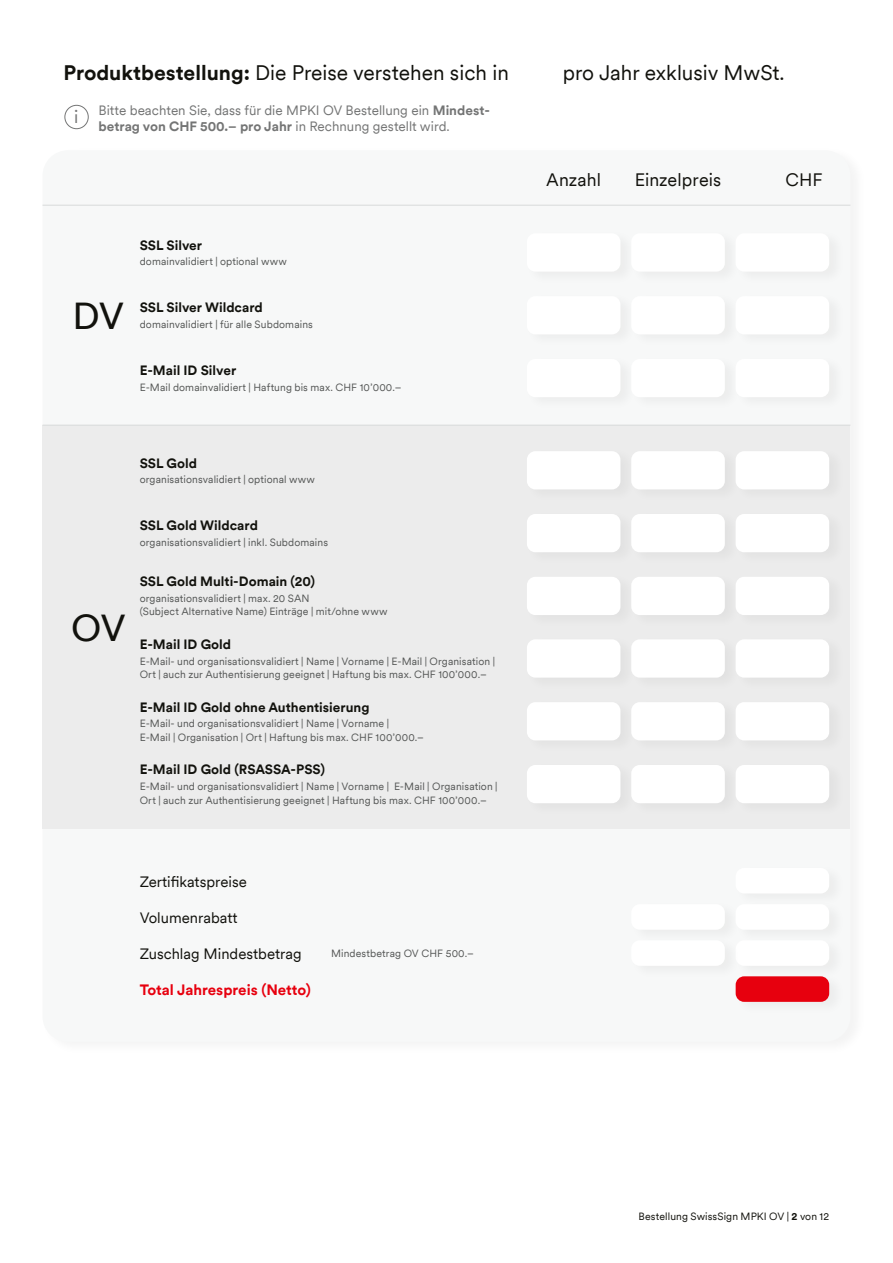
<style>
.page{position:relative;width:893px;height:1263px;background:#fff}
.page>*{position:absolute;margin:0;border:0;box-sizing:border-box;transform-origin:0 0}
.t1{font:37.5px "Swiss Sign Circular";color:#12120d}
.t2{font:21px "Swiss Sign Circular";color:#12120d}
.t3{font:18px "Swiss Sign Circular";letter-spacing:.005em;color:#12120d}
.t4{font:18px "Swiss Sign Circular";color:#747575}
.t5{font:15px "Swiss Sign Circular";color:#12120d}
.t6{font:700 15px "Swiss Sign Circular";color:#e7000e}
.t7{font:700 13.5px "Swiss Sign Circular";color:#12120d}
.t8{font:13.5px/16.2px "Swiss Sign Circular";color:#747575}
.t9{font:10.5px/13.5px "Swiss Sign Circular";letter-spacing:.01em;color:#555756}
.t10{font:10.5px "Swiss Sign Circular";letter-spacing:.01em;color:#12120d}
.s1{font-weight:700}
</style>
<div class="page">
<div style="left:41px;top:146px;width:826px;height:909px;background:#fbfbfb"></div>
<div style="left:43px;top:150px;width:807px;height:892px;background:#f7f8f8;border-radius:26px"></div>
<div style="left:43px;top:425px;width:807px;height:404px;background:#ececec"></div>
<hr style="left:43px;top:205px;width:807px;height:1px;background:#d8dada">
<hr style="left:43px;top:425px;width:807px;height:1px;background:#d8dada">
<div style="left:527px;top:233px;width:93px;height:39px;background:#fff;border-radius:9px"></div>
<div style="left:631px;top:233px;width:94px;height:39px;background:#fff;border-radius:9px"></div>
<div style="left:736px;top:233px;width:93px;height:39px;background:#fff;border-radius:9px"></div>
<div style="left:527px;top:296px;width:93px;height:38px;background:#fff;border-radius:9px"></div>
<div style="left:631px;top:296px;width:94px;height:38px;background:#fff;border-radius:9px"></div>
<div style="left:736px;top:296px;width:93px;height:38px;background:#fff;border-radius:9px"></div>
<div style="left:527px;top:359px;width:93px;height:38px;background:#fff;border-radius:9px"></div>
<div style="left:631px;top:359px;width:94px;height:38px;background:#fff;border-radius:9px"></div>
<div style="left:736px;top:359px;width:93px;height:38px;background:#fff;border-radius:9px"></div>
<div style="left:527px;top:451px;width:93px;height:38px;background:#fff;border-radius:9px"></div>
<div style="left:631px;top:451px;width:94px;height:38px;background:#fff;border-radius:9px"></div>
<div style="left:736px;top:451px;width:93px;height:38px;background:#fff;border-radius:9px"></div>
<div style="left:527px;top:514px;width:93px;height:38px;background:#fff;border-radius:9px"></div>
<div style="left:631px;top:514px;width:94px;height:38px;background:#fff;border-radius:9px"></div>
<div style="left:736px;top:514px;width:93px;height:38px;background:#fff;border-radius:9px"></div>
<div style="left:527px;top:577px;width:93px;height:38px;background:#fff;border-radius:9px"></div>
<div style="left:631px;top:577px;width:94px;height:38px;background:#fff;border-radius:9px"></div>
<div style="left:736px;top:577px;width:93px;height:38px;background:#fff;border-radius:9px"></div>
<div style="left:527px;top:639px;width:93px;height:39px;background:#fff;border-radius:9px"></div>
<div style="left:631px;top:639px;width:94px;height:39px;background:#fff;border-radius:9px"></div>
<div style="left:736px;top:639px;width:93px;height:39px;background:#fff;border-radius:9px"></div>
<div style="left:527px;top:702px;width:93px;height:38px;background:#fff;border-radius:9px"></div>
<div style="left:631px;top:702px;width:94px;height:38px;background:#fff;border-radius:9px"></div>
<div style="left:736px;top:702px;width:93px;height:38px;background:#fff;border-radius:9px"></div>
<div style="left:527px;top:765px;width:93px;height:38px;background:#fff;border-radius:9px"></div>
<div style="left:631px;top:765px;width:94px;height:38px;background:#fff;border-radius:9px"></div>
<div style="left:736px;top:765px;width:93px;height:38px;background:#fff;border-radius:9px"></div>
<div style="left:736px;top:868px;width:93px;height:25px;background:#fff;border-radius:9px"></div>
<div style="left:631px;top:904px;width:94px;height:26px;background:#fff;border-radius:9px"></div>
<div style="left:736px;top:904px;width:93px;height:26px;background:#fff;border-radius:9px"></div>
<div style="left:736px;top:940px;width:93px;height:26px;background:#fff;border-radius:9px"></div>
<div style="left:736px;top:976px;width:93px;height:26px;background:#e7000e;border-radius:9px"></div>
<div style="left:64px;top:105px;width:25px;height:24px;border:1px solid #747575;border-radius:50%"></div>
<div style="left:629px;top:935px;width:112px;height:45px;background:#f5f6f6"></div>
<div style="left:631px;top:940px;width:94px;height:26px;background:#fff;border-radius:9px"></div>
<h2 class="t2" style="left:63px;top:58px;width:447px"><span class="s1">Produktbestellung:</span> Die Preise verstehen sich in</h2>
<h2 class="t2" style="left:563px;top:58px;width:223px">pro Jahr exklusiv MwSt.</h2>
<p class="t8" style="left:99px;top:101px;width:393px">Bitte beachten Sie, dass für die MPKI OV Bestellung ein <span class="s1">Mindest&shy;betrag von CHF 500.– pro Jahr</span> in Rechnung gestellt wird.</p>
<h3 class="t4" style="left:74px;top:105px;width:6px">i</h3>
<h1 class="t1" style="left:73px;top:291px;width:53px">DV</h1>
<p class="t7" style="left:140px;top:236px;width:64px">SSL Silver</p>
<p class="t9" style="left:140px;top:254px;width:149px">domainvalidiert | optional www</p>
<p class="t7" style="left:140px;top:298px;width:125px">SSL Silver Wildcard</p>
<p class="t9" style="left:140px;top:317px;width:175px">domainvalidiert | für alle Subdomains</p>
<p class="t7" style="left:140px;top:361px;width:98px">E-Mail ID Silver</p>
<p class="t9" style="left:140px;top:380px;width:263px">E-Mail domainvalidiert | Haftung bis max. CHF 10’000.–</p>
<h1 class="t1" style="left:71px;top:603px;width:56px">OV</h1>
<p class="t7" style="left:140px;top:453px;width:59px">SSL Gold</p>
<p class="t9" style="left:140px;top:472px;width:177px">organisationsvalidiert | optional www</p>
<p class="t7" style="left:140px;top:516px;width:120px">SSL Gold Wildcard</p>
<p class="t9" style="left:140px;top:535px;width:190px">organisationsvalidiert | inkl. Subdomains</p>
<p class="t7" style="left:140px;top:572px;width:177px">SSL Gold Multi-Domain (20)</p>
<p class="t9" style="left:140px;top:591px;width:249px">organisationsvalidiert | max. 20 SAN<br>(Subject Alternative Name) Einträge | mit/ohne www</p>
<p class="t7" style="left:140px;top:635px;width:93px">E-Mail ID Gold</p>
<p class="t9" style="left:140px;top:654px;width:357px">E-Mail- und organisationsvalidiert | Name | Vorname | E-Mail | Organisation |<br>Ort | auch zur Authentisierung geeignet | Haftung bis max. CHF 100’000.–</p>
<p class="t7" style="left:140px;top:698px;width:231px">E-Mail ID Gold ohne Authentisierung</p>
<p class="t9" style="left:140px;top:716px;width:286px">E-Mail- und organisationsvalidiert | Name | Vorname |<br>E-Mail | Organisation | Ort | Haftung bis max. CHF 100’000.–</p>
<p class="t7" style="left:140px;top:760px;width:187px">E-Mail ID Gold (RSASSA-PSS)</p>
<p class="t9" style="left:140px;top:779px;width:359px">E-Mail- und organisationsvalidiert | Name | Vorname | E-Mail | Organisation |<br>Ort | auch zur Authentisierung geeignet | Haftung bis max. CHF 100’000.–</p>
<h3 class="t5" style="left:140px;top:871px;width:109px">Zertifikatspreise</h3>
<h3 class="t5" style="left:140px;top:907px;width:99px">Volumenrabatt</h3>
<h3 class="t5" style="left:140px;top:943px;width:163px">Zuschlag Mindestbetrag</h3>
<p class="t9" style="left:331px;top:946px;width:144px">Mindestbetrag OV CHF 500.–</p>
<h3 class="t6" style="left:140px;top:979px;width:173px">Total Jahrespreis (Netto)</h3>
<h3 class="t3" style="left:546px;top:167px;width:56px">Anzahl</h3>
<h3 class="t3" style="left:635px;top:167px;width:88px">Einzelpreis</h3>
<h3 class="t3" style="left:786px;top:167px;width:39px">CHF</h3>
<p class="t10" style="left:638px;top:1210px;width:192px">Bestellung SwissSign MPKI OV | <span class="s1">2</span> von 12</p>
</div>
